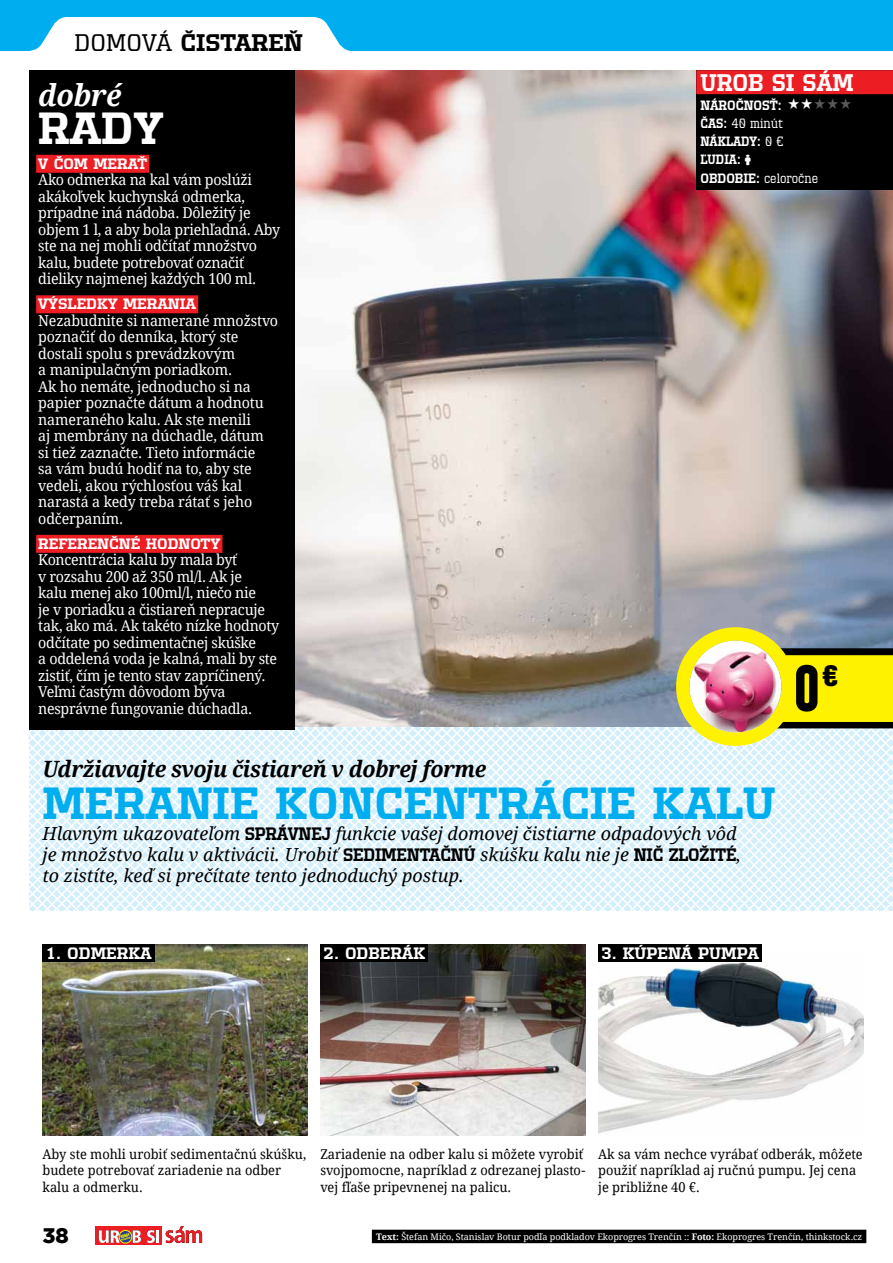
<style>
.page{position:relative;width:893px;height:1263px;background:#fff}
.page>*{position:absolute;margin:0;border:0;box-sizing:border-box;transform-origin:0 0}
.t1{font:64.8px "Header 14";color:#000}
.t2{font:700 45px "Defender 32";color:#00aeef;scale:1.1 1}
.t3{font:700 45px "Defender 32";color:#fff;scale:1.1 1}
.t4{font:italic 700 30px "Droid Serif";letter-spacing:-.02em;color:#fff;scale:.95 1}
.t5{font:700 24px "Defender 32";color:#000;scale:1.1 1}
.t6{font:700 24px "Defender 32";color:#fff}
.t7{font:italic 700 22.5px "Droid Serif";letter-spacing:-.02em;color:#000;scale:.95 1}
.t8{font:900 21px "Gotham";color:#000}
.t9{font:italic 18px/21px "Droid Serif";color:#000}
.t10{font:700 16.5px "Defender 32";color:#fff;scale:1.1 1}
.t11{font:15px/16.5px "Droid Serif";letter-spacing:-.02em;color:#fff;scale:.95 1}
.t12{font:700 15px "Defender 32";color:#fff;scale:1.1 1}
.t13{font:13.5px/16.5px "Droid Serif";color:#000;scale:.95 1}
.t14{font:700 13.5px/18.3px "Defender 32";color:#fff}
.t15{font:9px "Droid Serif";color:#fff}
.s1{font-weight:400}
.s2{font-family:"Swish Buttons";font-weight:400;font-size:10.5px}
.s3{font-family:"Defender 32";font-weight:700;font-style:normal}
.s4{font-weight:700}
</style>
<div class="page">
<svg style="left:166px;top:1226px;width:36px;height:17px"></svg>
<div style="left:96px;top:1226px;width:66px;height:18px;background:#ed1d24"></div>
<svg style="left:147px;top:1230px;width:12px;height:13px"></svg>
<svg style="left:99px;top:1230px;width:42px;height:13px"></svg>
<svg style="left:0;top:0;width:893px;height:51px;fill:#00aeef"></svg>
<img style="left:295px;top:70px;width:598px;height:658px">
<svg style="left:622px;top:728px;width:20px;height:183px"></svg>
<svg style="left:603px;top:728px;width:19px;height:183px"></svg>
<svg style="left:583px;top:728px;width:20px;height:183px"></svg>
<svg style="left:564px;top:728px;width:19px;height:183px"></svg>
<svg style="left:544px;top:728px;width:20px;height:183px"></svg>
<svg style="left:525px;top:728px;width:19px;height:183px"></svg>
<svg style="left:505px;top:728px;width:20px;height:183px"></svg>
<svg style="left:486px;top:728px;width:19px;height:183px"></svg>
<svg style="left:466px;top:728px;width:20px;height:183px"></svg>
<svg style="left:447px;top:728px;width:19px;height:183px"></svg>
<svg style="left:427px;top:728px;width:20px;height:183px"></svg>
<svg style="left:408px;top:728px;width:19px;height:183px"></svg>
<svg style="left:388px;top:728px;width:20px;height:183px"></svg>
<svg style="left:369px;top:728px;width:19px;height:183px"></svg>
<svg style="left:349px;top:728px;width:20px;height:183px"></svg>
<svg style="left:330px;top:728px;width:19px;height:183px"></svg>
<svg style="left:310px;top:728px;width:20px;height:183px"></svg>
<svg style="left:291px;top:728px;width:19px;height:183px"></svg>
<svg style="left:271px;top:729px;width:20px;height:182px"></svg>
<svg style="left:30px;top:729px;width:241px;height:182px"></svg>
<div style="left:696px;top:70px;width:197px;height:119px;background:#000"></div>
<div style="left:696px;top:70px;width:197px;height:24px;background:#ed1d24"></div>
<img style="left:43px;top:944px;width:265px;height:192px">
<img style="left:320px;top:944px;width:265px;height:192px">
<div style="left:43px;top:944px;width:112px;height:18px;background:#000"></div>
<div style="left:320px;top:944px;width:108px;height:18px;background:#000"></div>
<img style="left:598px;top:961px;width:265px;height:173px">
<div style="left:598px;top:944px;width:164px;height:17px;background:#000"></div>
<div style="left:372px;top:1230px;width:494px;height:13px;background:#000"></div>
<div style="left:30px;top:70px;width:265px;height:659px;background:#000"></div>
<div style="left:36px;top:155px;width:113px;height:18px;background:#ed1d24"></div>
<div style="left:36px;top:295px;width:162px;height:18px;background:#ed1d24"></div>
<div style="left:36px;top:535px;width:186px;height:18px;background:#ed1d24"></div>
<svg style="left:652px;top:627px;width:241px;height:284px"></svg>
<h3 class="t5" style="left:75px;top:29px;width:209px"><span class="s1">DOMOVÁ</span> ČISTAREŇ</h3>
<h3 class="t4" style="left:38px;top:76px;width:89px">dobré</h3>
<h2 class="t3" style="left:38px;top:103px;width:115px">RADY</h2>
<p class="t12" style="left:38px;top:155px;width:100px">V ČOM MERAŤ</p>
<p class="t11" style="left:38px;top:172px;width:256px">Ako odmerka na kal vám poslúži akákoľvek kuchynská odmerka, prípadne iná nádoba. Dôležitý je objem 1 l, a aby bola priehľadná. Aby ste na nej mohli odčítať množstvo kalu, budete potrebovať označiť dieliky najmenej každých 100 ml.</p>
<p class="t12" style="left:38px;top:295px;width:55px">VÝSLEDKY</p>
<p class="t12" style="left:123px;top:295px;width:68px">MERANIA</p>
<p class="t11" style="left:38px;top:312px;width:254px">Nezabudnite si namerané množstvo poznačiť do denníka, ktorý ste dostali spolu s prevádzkovým<br>a manipulačným poriadkom.<br>Ak ho nemáte, jednoducho si na papier poznačte dátum a hodnotu nameraného kalu. Ak ste menili<br>aj membrány na dúchadle, dátum si tiež zaznačte. Tieto informácie<br>sa vám budú hodiť na to, aby ste vedeli, akou rýchlosťou váš kal narastá a kedy treba rátať s jeho odčerpaním.</p>
<p class="t12" style="left:38px;top:535px;width:119px">REFERENČNÉ HODNO</p>
<p class="t12" style="left:201px;top:535px;width:19px">TY</p>
<p class="t11" style="left:38px;top:552px;width:255px">Koncentrácia kalu by mala byť<br>v rozsahu 200 až 350 ml/l. Ak je<br>kalu menej ako 100ml/l, niečo nie<br>je v poriadku a čistiareň nepracuje tak, ako má. Ak takéto nízke hodnoty odčítate po sedimentačnej skúške<br>a oddelená voda je kalná, mali by ste zistiť, čím je tento stav zapríčinený.<br>Veľmi častým dôvodom býva nesprávne fungovanie dúchadla.</p>
<h3 class="t6" style="left:700px;top:69px;width:155px">UROB SI SÁM</h3>
<p class="t14" style="left:700px;top:96px;width:119px">NÁROČNOSŤ:<br>ČAS : <span class="s1">40 minút<br></span>NÁKLADY: <span class="s1">0 €<br></span>ĽUDIA: <span class="s2">u<br></span>OBDOBIE : <span class="s1">celoročne</span></p>
<h1 class="t1" style="left:794px;top:654px;width:46px">O<sup>€</sup></h1>
<h3 class="t7" style="left:43px;top:755px;width:469px">Udržiavajte svoju čistiareň v dobrej forme</h3>
<h2 class="t2" style="left:43px;top:778px;width:243px">MERANIE KON</h2>
<h2 class="t2" style="left:375px;top:778px;width:338px">CENTRÁCIE KALU</h2>
<p class="t9" style="left:43px;top:824px;width:700px">Hlavným ukazovateľom <span class="s3">SPRÁVNEJ</span> funkcie vašej domovej čistiarne odpadových vôd je množstvo kalu v aktivácii. Urobiť <span class="s3">SEDIMENTAČNÚ</span> skúšku kalu nie je <span class="s3">NIČ ZLOŽITÉ</span>, to zistíte, keď si prečítate tento jednoduchý postup.</p>
<p class="t10" style="left:46px;top:944px;width:33px">1. ODM</p>
<p class="t10" style="left:106px;top:944px;width:43px">ERKA</p>
<p class="t10" style="left:323px;top:944px;width:31px">2. ODB</p>
<p class="t10" style="left:380px;top:944px;width:32px">ERÁK</p>
<p class="t10" style="left:601px;top:943px;width:145px">3. KÚPENÁ PUMPA</p>
<p class="t13" style="left:43px;top:1145px;width:279px">Aby ste mohli urobiť sedimentačnú skúšku, budete potrebovať zariadenie na odber kalu a odmerku.</p>
<h3 class="t8" style="left:43px;top:1223px;width:28px">38</h3>
<p class="t13" style="left:320px;top:1145px;width:280px">Zariadenie na odber kalu si môžete vyrobiť svojpomocne, napríklad z odrezanej plasto&shy;vej fľaše pripevnenej na palicu.</p>
<p class="t13" style="left:598px;top:1145px;width:280px">Ak sa vám nechce vyrábať odberák, môžete použiť napríklad aj ručnú pumpu. Jej cena je približne 40 €.</p>
<p class="t15" style="left:376px;top:1231px;width:487px"><span class="s4">Text:</span> Štefan Mičo, Stanislav Botur podľa podkladov Ekoprogres Trenčín :: <span class="s4">Foto:</span> Ekoprogres Trenčín, thinkstock.cz</p>
</div>
